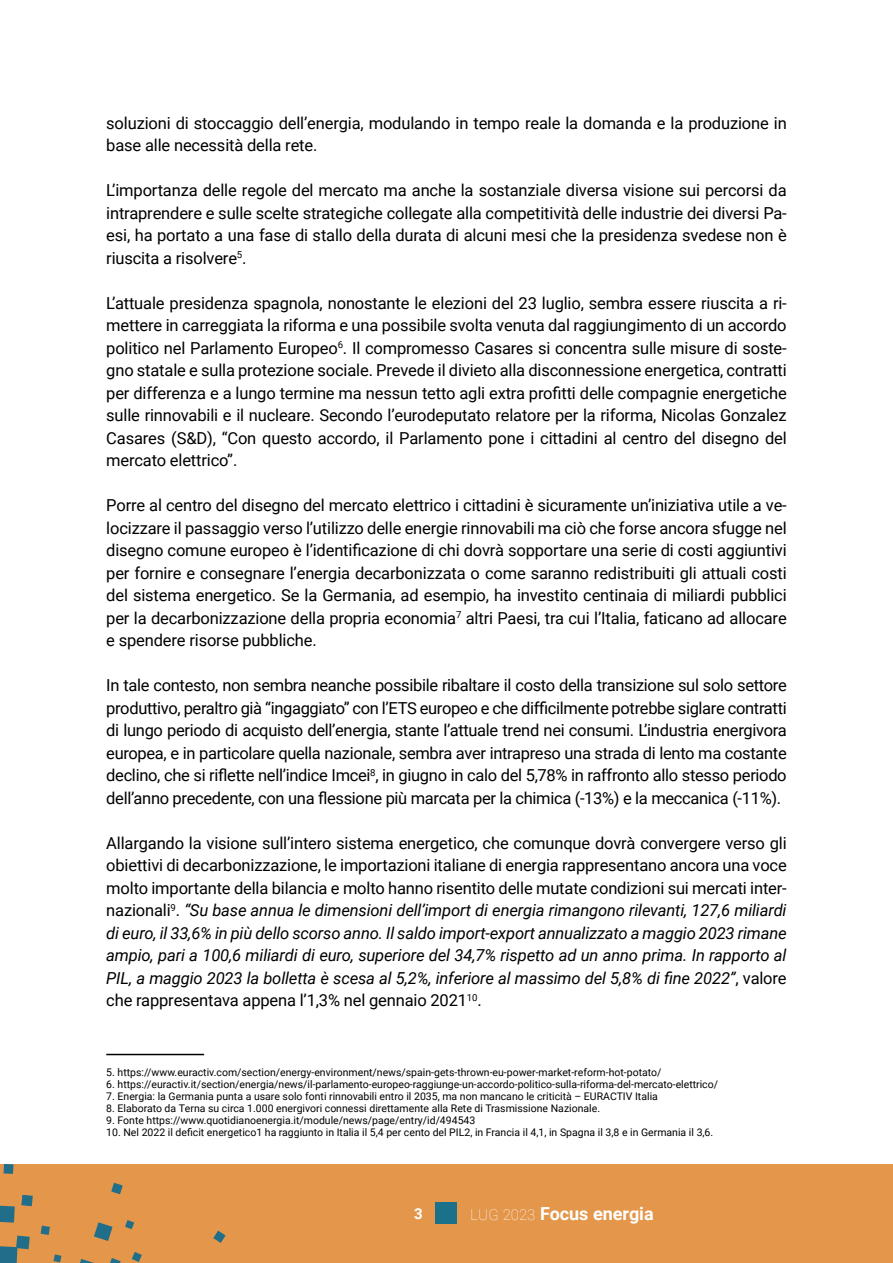
<style>
.page{position:relative;width:893px;height:1263px;background:#fff}
.page>*{position:absolute;margin:0;border:0;box-sizing:border-box;transform-origin:0 0}
.t1{font:700 18px "Roboto";color:#fff}
.t2{font:16.5px/22.5px "Roboto";letter-spacing:-.01em;color:#000;text-align:justify}
.t3{font:italic 16.5px/22.5px "Roboto";letter-spacing:-.01em;color:#000;text-align:justify}
.t4{font:700 15px "Roboto";color:#fff}
.t5{font:10.5px "Roboto";color:#000}
.s1{font-style:normal}
.s2{font-weight:100;font-size:15px}
</style>
<div class="page">
<div style="left:0;top:1164px;width:893px;height:99px;background:#e4964a"></div>
<svg style="left:0;top:1164px;width:226px;height:99px"></svg>
<div style="left:436px;top:1203px;width:21px;height:21px;background:#1b708a"></div>
<hr style="left:106px;top:1054px;width:98px;height:1px;background:#000">
<p class="t2" style="left:106px;top:113px;width:682px">soluzioni di stoccaggio dell’energia, modulando in tempo reale la domanda e la produzione in base alle necessità della rete.</p>
<p class="t2" style="left:106px;top:180px;width:682px">L’importanza delle regole del mercato ma anche la sostanziale diversa visione sui percorsi da intraprendere e sulle scelte strategiche collegate alla competitività delle industrie dei diversi Pa&shy;esi, ha portato a una fase di stallo della durata di alcuni mesi che la presidenza svedese non è riuscita a risolvere<sup>5</sup>.</p>
<p class="t2" style="left:106px;top:293px;width:682px">L’attuale presidenza spagnola, nonostante le elezioni del 23 luglio, sembra essere riuscita a ri&shy;mettere in carreggiata la riforma e una possibile svolta venuta dal raggiungimento di un accordo politico nel Parlamento Europeo<sup>6</sup>. Il compromesso Casares si concentra sulle misure di soste&shy;gno statale e sulla protezione sociale. Prevede il divieto alla disconnessione energetica, contratti per differenza e a lungo termine ma nessun tetto agli extra profitti delle compagnie energetiche sulle rinnovabili e il nucleare. Secondo l’eurodeputato relatore per la riforma, Nicolas Gonzalez Casares (S&amp;D), “Con questo accordo, il Parlamento pone i cittadini al centro del disegno del mercato elettrico”.</p>
<p class="t2" style="left:106px;top:494px;width:682px">Porre al centro del disegno del mercato elettrico i cittadini è sicuramente un’iniziativa utile a ve&shy;locizzare il passaggio verso l’utilizzo delle energie rinnovabili ma ciò che forse ancora sfugge nel disegno comune europeo è l’identificazione di chi dovrà sopportare una serie di costi aggiuntivi per fornire e consegnare l’energia decarbonizzata o come saranno redistribuiti gli attuali costi del sistema energetico. Se la Germania, ad esempio, ha investito centinaia di miliardi pubblici per la decarbonizzazione della propria economia<sup>7</sup> altri Paesi, tra cui l’Italia, faticano ad allocare e spendere risorse pubbliche.</p>
<p class="t2" style="left:106px;top:675px;width:682px">In tale contesto, non sembra neanche possibile ribaltare il costo della transizione sul solo settore produttivo, peraltro già “ingaggiato” con l’ETS europeo e che difficilmente potrebbe siglare contratti di lungo periodo di acquisto dell’energia, stante l’attuale trend nei consumi. L’industria energivora europea, e in particolare quella nazionale, sembra aver intrapreso una strada di lento ma costante declino, che si riflette nell’indice Imcei<sup>8</sup>, in giugno in calo del 5,78% in raffronto allo stesso periodo dell’anno precedente, con una flessione più marcata per la chimica (-13%) e la meccanica (-11%).</p>
<p class="t3" style="left:106px;top:833px;width:682px"><span class="s1">Allargando la visione sull’intero sistema energetico, che comunque dovrà convergere verso gli obiettivi di decarbonizzazione, le importazioni italiane di energia rappresentano ancora una voce molto importante della bilancia e molto hanno risentito delle mutate condizioni sui mercati inter&shy;nazionali</span><sup>9</sup><span class="s1">.</span> “Su base annua le dimensioni dell’import di energia rimangono rilevanti, 127,6 miliardi di euro, il 33,6% in più dello scorso anno. Il saldo import-export annualizzato a maggio 2023 rimane ampio, pari a 100,6 miliardi di euro, superiore del 34,7% rispetto ad un anno prima. In rapporto al PIL, a maggio 2023 la bolletta è scesa al 5,2%, inferiore al massimo del 5,8% di fine 2022”<span class="s1">, valore che rappresentava appena l’1,3% nel gennaio 2021</span><sup>10</sup><span class="s1">.</span></p>
<p class="t5" style="left:106px;top:1065px;width:557px">5. https://www.euractiv.com/section/energy-environment/news/spain-gets-thrown-eu-power-market-reform-hot-potato/</p>
<p class="t5" style="left:106px;top:1077px;width:613px">6. https://euractiv.it/section/energia/news/il-parlamento-europeo-raggiunge-un-accordo-politico-sulla-riforma-del-mercato-elettrico/</p>
<p class="t5" style="left:106px;top:1089px;width:553px">7. Energia: la Germania punta a usare solo fonti rinnovabili entro il 2035, ma non mancano le criticità – EURACTIV Italia</p>
<p class="t5" style="left:106px;top:1101px;width:495px">8. Elaborato da Terna su circa 1.000 energivori connessi direttamente alla Rete di Trasmissione Nazionale.</p>
<p class="t5" style="left:106px;top:1113px;width:371px">9. Fonte https://www.quotidianoenergia.it/module/news/page/entry/id/494543</p>
<p class="t5" style="left:106px;top:1125px;width:608px">10. Nel 2022 il deficit energetico1 ha raggiunto in Italia il 5,4 per cento del PIL2, in Francia il 4,1, in Spagna il 3,8 e in Germania il 3,6.</p>
<p class="t4" style="left:414px;top:1208px;width:10px">3</p>
<p class="t1" style="left:470px;top:1206px;width:185px"><span class="s2">LUG 2023</span> Focus energia</p>
</div>
